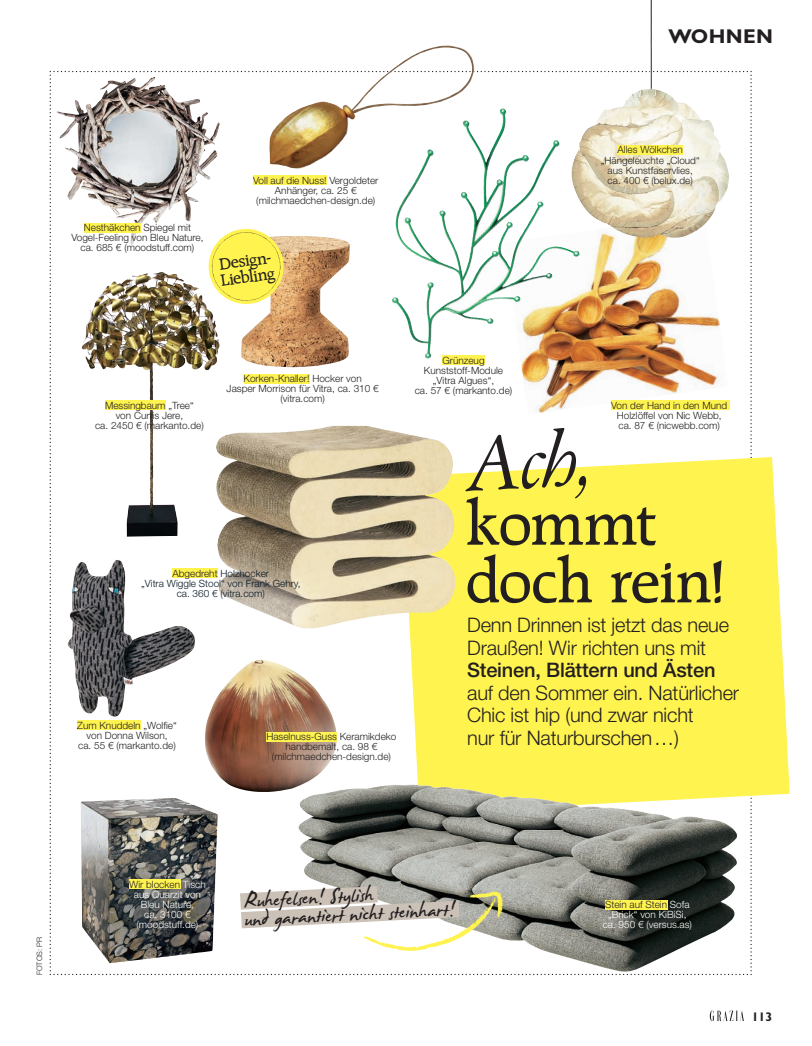
<style>
.page{position:relative;width:812px;height:1046px;background:#fff}
.page>*{position:absolute;margin:0;border:0;box-sizing:border-box;transform-origin:0 0}
.t1{font:italic 86.62px "Garamond Three";color:#231f20}
.t2{font:500 64px/57.6px "Raleigh LT Std";letter-spacing:-.02em;color:#231f20}
.t3{font:31.25px "James Fajardo";color:#231f20}
.t4{font:300 20px/22.5px "Helvetica Neue LT Std";letter-spacing:-.01em;color:#231f20}
.t5{font:500 20px "Helvetica Neue LT Std";letter-spacing:-.01em;color:#231f20}
.t6{font:700 20px "Gill Sans";letter-spacing:.02em;color:#231f20}
.t7{font:500 17.5px/16.2px "Raleigh LT Std";color:#231f20}
.t8{font:700 12.5px "Gill Sans";color:#231f20}
.t9{font:300 10px/10px "Helvetica Neue LT Std";color:#231f20;text-align:center}
.t10{font:300 10px/10px "Helvetica Neue LT Std";color:#fff;text-align:center}
.t11{font:300 10px/10px "Helvetica Neue LT Std";color:#071822;text-align:center}
.t12{font:300 7.5px "Helvetica Neue LT Std";letter-spacing:.01em;color:#231f20}
.s1{color:#231f20}
</style>
<div class="page">
<svg style="left:751px;top:457px;width:38px;height:356px;fill:#fff34f"></svg>
<img style="left:390px;top:45px;width:85px;height:26px">
<img style="left:50px;top:71px;width:701px;height:903px">
<div style="left:172px;top:568px;width:46px;height:9px;background:#fff34f"></div>
<svg style="left:709px;top:1010px;width:35px;height:10px"></svg>
<h3 class="t6" style="left:668px;top:28px;width:106px">WOHNEN</h3>
<p class="t9" style="left:71px;top:224px;width:134px">Nesthäkchen Spiegel mit<br>Vogel-Feeling von Bleu Nature, ca. 685 € (moodstuff.com)</p>
<p class="t9" style="left:253px;top:176px;width:127px">Voll auf die Nuss! Vergoldeter<br>Anhänger, ca. 25 € (milchmaedchen-design.de)</p>
<h3 class="t7" style="left:217px;top:257px;width:58px;rotate:-8deg">Design-<br>Liebling</h3>
<p class="t9" style="left:600px;top:146px;width:100px">Alles Wölkchen „Hängeleuchte „Cloud“ aus Kunstfaservlies, ca. 400 € (belux.de)</p>
<p class="t9" style="left:95px;top:401px;width:110px">Messingbaum „Tree“<br>von Curtis Jere,<br>ca. 2450 € (markanto.de)</p>
<p class="t9" style="left:227px;top:374px;width:153px">Korken-Knaller! Hocker von<br>Jasper Morrison für Vitra, ca. 310 € (vitra.com)</p>
<p class="t11" style="left:141px;top:569px;width:161px"><span class="s1">Abgedreht</span> Holzhocker<br>„Vitra Wiggle Stool“ von Frank Gehry, ca. 360 € (vitra.com)</p>
<p class="t9" style="left:77px;top:721px;width:101px">Zum Knuddeln „Wolfie“ von Donna Wilson,<br>ca. 55 € (markanto.de)</p>
<p class="t9" style="left:266px;top:732px;width:131px">Haselnuss-Guss Keramikdeko handbemalt, ca. 98 € (milchmaedchen-design.de)</p>
<p class="t9" style="left:414px;top:356px;width:99px">Grünzeug<br>Kunststoff-Module „Vitra Algues“,<br>ca. 57 € (markanto.de)</p>
<p class="t9" style="left:611px;top:401px;width:117px">Von der Hand in den Mund<br>Holzlöffel von Nic Webb, ca. 87 € (nicwebb.com)</p>
<h1 class="t1" style="left:464px;top:434px;width:131px;rotate:-3deg">Ach,</h1>
<h2 class="t2" style="left:465px;top:498px;width:261px">kommt doch rein!</h2>
<h3 class="t4" style="left:467px;top:615px;width:263px">Denn Drinnen ist jetzt das neue<br>Draußen! Wir richten uns mit</h3>
<h3 class="t5" style="left:467px;top:663px;width:250px">Steinen, Blättern und Ästen</h3>
<h3 class="t4" style="left:467px;top:683px;width:273px">auf den Sommer ein. Natürlicher<br>Chic ist hip (und zwar nicht<br>nur für Naturburschen …)</h3>
<p class="t12" style="left:37px;top:975px;width:40px;rotate:-90deg">FOTOS: PR</p>
<p class="t10" style="left:129px;top:880px;width:78px"><span class="s1">Wir blocken</span> Tisch aus Quarzit von<br>Bleu Nature,<br>ca. 3100 € (moodstuff.de)</p>
<h3 class="t3" style="left:243px;top:886px;width:132px;rotate:-3deg">Ruhefelsen! Stylish</h3>
<h3 class="t3" style="left:244px;top:904px;width:212px;rotate:-3deg">und garantiert nicht steinhart!</h3>
<p class="t10" style="left:602px;top:900px;width:91px"><span class="s1">Stein auf Stein</span> Sofa „Brick“ von KiBiSi, ca. 950 € (versus.as)</p>
<p class="t8" style="left:751px;top:1012px;width:22px">113</p>
</div>
